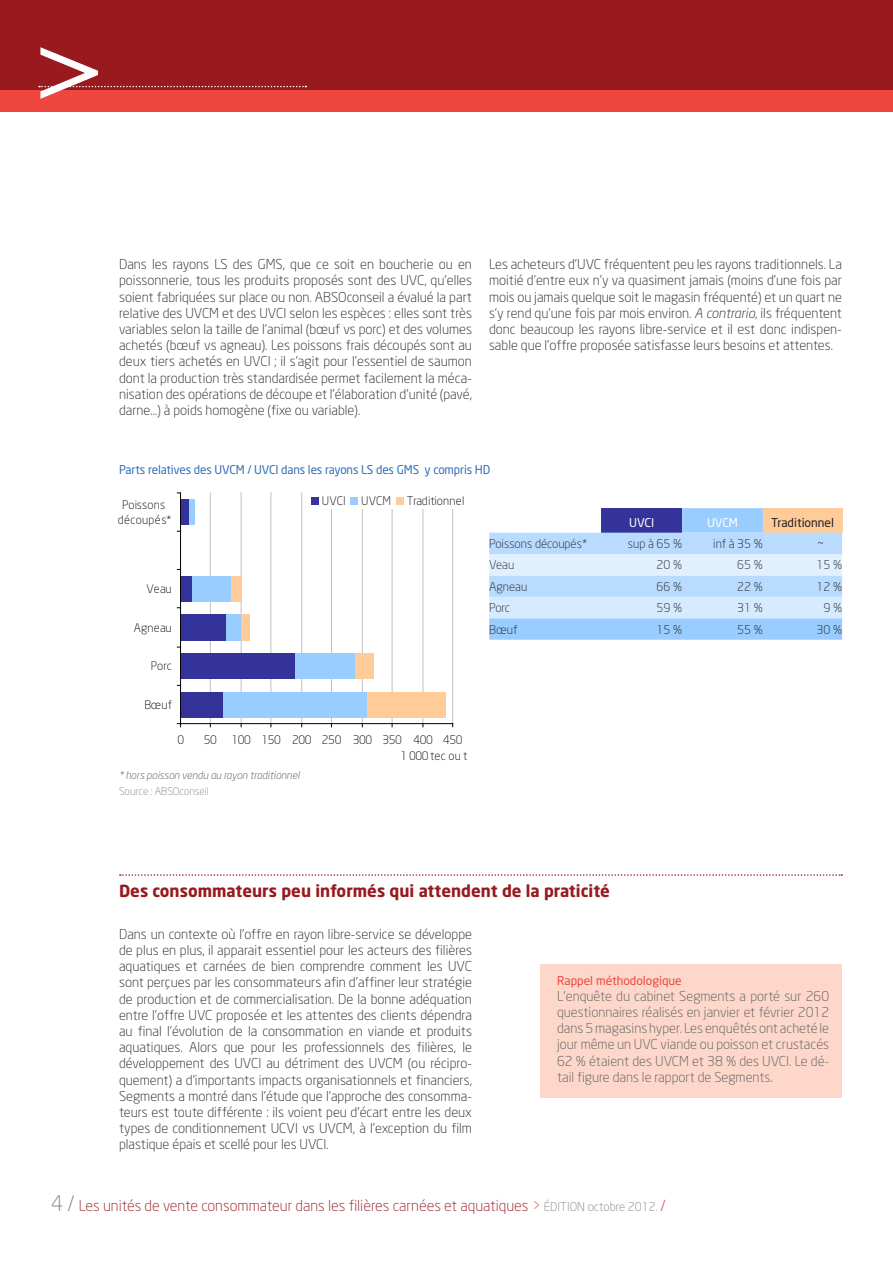
<style>
.page{position:relative;width:893px;height:1263px;background:#fff}
.page>*{position:absolute;margin:0;border:0;box-sizing:border-box;transform-origin:0 0}
.t1{font:700 108px "Times New Roman";color:#fff}
.TITRE_trait_dessus{font:700 16.5px "Neo Sans";color:#981a1e}
.t2{font:300 15px "Neo Sans";color:#981a1e}
.TEXTE{font:300 13.5px/16.2px "Neo Sans";color:#231f20;text-align:justify}
.LEGENDES{font:300 13.5px/16.2px "Neo Sans";color:#57585a;text-align:justify}
.t3{font:300 12px "Neo Sans";color:#231f20}
.TITRE_GRAPH{font:12px "Neo Sans";letter-spacing:-.01em;color:#326fb7}
.LEGENDES-2{font:12px "Neo Sans";color:#ef4640}
.t4{font:12px "Neo Sans";color:#231f20}
.t5{font:12px "Neo Sans";color:#fff}
.t6{font:300 11.7px "Neo Sans";letter-spacing:.005em;color:#000}
.t7{font:300 11.7px "Neo Sans";letter-spacing:-.035em;color:#000}
.t8{font:300 11.7px/14.9px "Neo Sans";letter-spacing:.025em;color:#000;text-align:center}
.t9{font:300 11.7px "Neo Sans";letter-spacing:-.015em;color:#000}
.NOTE{font:italic 300 10.5px "Neo Sans";color:#4b4c4d}
.SOURCE{font:300 10.5px "Neo Sans";color:#808285}
.s1{font-style:italic}
.s2{font-size:21px;color:#808285}
.s3{color:#ef4640}
.s4{font-size:12px;color:#808285}
.s5{color:#d1232a}
</style>
<div class="page">
<div style="left:0;top:0;width:893px;height:90px;background:#981a1e"></div>
<div style="left:0;top:90px;width:893px;height:21px;background:#ef4640"></div>
<svg style="left:39px;top:86px;width:267px;height:1px"></svg>
<svg style="left:489px;top:508px;width:353px;height:132px;fill:#9cf"></svg>
<div style="left:763px;top:508px;width:79px;height:25px;background:#fc9"></div>
<svg style="left:489px;top:533px;width:353px;height:85px;background:#c9e4ff"></svg>
<hr style="left:210px;top:493px;width:1px;height:231px;background:#c0c0c0">
<hr style="left:241px;top:493px;width:1px;height:231px;background:#c0c0c0">
<hr style="left:271px;top:493px;width:1px;height:231px;background:#c0c0c0">
<hr style="left:301px;top:493px;width:1px;height:231px;background:#c0c0c0">
<hr style="left:331px;top:493px;width:1px;height:231px;background:#c0c0c0">
<hr style="left:362px;top:493px;width:1px;height:231px;background:#c0c0c0">
<hr style="left:392px;top:493px;width:1px;height:231px;background:#c0c0c0">
<hr style="left:423px;top:493px;width:1px;height:231px;background:#c0c0c0">
<hr style="left:452px;top:493px;width:1px;height:231px;background:#c0c0c0">
<div style="left:181px;top:692px;width:42px;height:25px;background:#339"></div>
<div style="left:181px;top:653px;width:114px;height:26px;background:#339"></div>
<div style="left:181px;top:614px;width:45px;height:27px;background:#339"></div>
<div style="left:181px;top:576px;width:11px;height:25px;background:#339"></div>
<div style="left:181px;top:499px;width:8px;height:26px;background:#339"></div>
<div style="left:223px;top:692px;width:145px;height:25px;background:#9cf"></div>
<div style="left:295px;top:653px;width:61px;height:26px;background:#9cf"></div>
<div style="left:226px;top:614px;width:15px;height:27px;background:#9cf"></div>
<div style="left:192px;top:576px;width:40px;height:25px;background:#9cf"></div>
<div style="left:189px;top:499px;width:5px;height:26px;background:#9cf"></div>
<div style="left:368px;top:692px;width:78px;height:25px;background:#fc9"></div>
<div style="left:356px;top:653px;width:18px;height:26px;background:#fc9"></div>
<div style="left:241px;top:614px;width:9px;height:27px;background:#fc9"></div>
<div style="left:232px;top:576px;width:9px;height:25px;background:#fc9"></div>
<hr style="left:181px;top:723px;width:272px;height:1px;background:#000">
<hr style="left:180px;top:493px;width:1px;height:231px;background:#000">
<div style="left:307px;top:491px;width:162px;height:18px;background:#fff"></div>
<div style="left:311px;top:497px;width:8px;height:8px;background:#339"></div>
<div style="left:351px;top:497px;width:7px;height:8px;background:#9cf"></div>
<div style="left:396px;top:497px;width:8px;height:8px;background:#fc9"></div>
<svg style="left:120px;top:874px;width:722px;height:2px"></svg>
<div style="left:541px;top:964px;width:301px;height:134px;background:#fcd7ca"></div>
<h1 class="t1" style="left:38px;top:-2px;width:63px">&gt;</h1>
<p class="TEXTE" style="left:119px;top:256px;width:354px">Dans les rayons LS des GMS, que ce soit en boucherie ou en poissonnerie, tous les produits proposés sont des UVC, qu’elles soient fabriquées sur place ou non. ABSOconseil a évalué la part relative des UVCM et des UVCI selon les espèces : elles sont très variables selon la taille de l’animal (bœuf vs porc) et des volumes achetés (bœuf vs agneau). Les poissons frais découpés sont au deux tiers achetés en UVCI ; il s’agit pour l’essentiel de saumon dont la production très standardisée permet facilement la méca&shy;nisation des opérations de découpe et l’élaboration d’unité (pavé, darne…) à poids homogène (fixe ou variable).</p>
<p class="TEXTE" style="left:489px;top:256px;width:354px">Les acheteurs d’UVC fréquentent peu les rayons traditionnels. La moitié d’entre eux n’y va quasiment jamais (moins d’une fois par mois ou jamais quelque soit le magasin fréquenté) et un quart ne s’y rend qu’une fois par mois environ. <span class="s1">A contrario,</span> ils fréquentent donc beaucoup les rayons libre-service et il est donc indispen&shy;sable que l’offre proposée satisfasse leurs besoins et attentes.</p>
<p class="TITRE_GRAPH" style="left:119px;top:462px;width:373px">Parts relatives des UVCM / UVCI dans les rayons LS des GMS y compris HD</p>
<p class="t8" style="left:118px;top:497px;width:55px">Poissons découpés*</p>
<p class="t6" style="left:322px;top:493px;width:25px">UVCI</p>
<p class="t6" style="left:361px;top:493px;width:31px">UVCM</p>
<p class="t9" style="left:407px;top:493px;width:59px">Traditionnel</p>
<p class="t5" style="left:629px;top:515px;width:27px">UVCI</p>
<p class="t5" style="left:707px;top:515px;width:33px">UVCM</p>
<p class="t4" style="left:771px;top:515px;width:64px">Traditionnel</p>
<p class="t6" style="left:146px;top:582px;width:27px">Veau</p>
<p class="t6" style="left:134px;top:621px;width:39px">Agneau</p>
<p class="t6" style="left:151px;top:659px;width:23px">Porc</p>
<p class="t6" style="left:144px;top:697px;width:29px">Bœuf</p>
<p class="t6" style="left:177px;top:732px;width:8px">0</p>
<p class="t7" style="left:204px;top:732px;width:260px">50 100 150 200 250 300 350 400 450</p>
<p class="NOTE" style="left:119px;top:768px;width:182px">* hors poisson vendu au rayon traditionnel</p>
<p class="SOURCE" style="left:119px;top:785px;width:92px">Source : ABSOconseil</p>
<p class="t6" style="left:401px;top:748px;width:69px">1 000 tec ou t</p>
<p class="t3" style="left:489px;top:536px;width:99px">Poissons découpés*</p>
<p class="t3" style="left:628px;top:536px;width:56px">sup à 65 %</p>
<p class="t3" style="left:713px;top:536px;width:51px">inf à 35 %</p>
<p class="t3" style="left:817px;top:536px;width:8px">~</p>
<p class="t3" style="left:489px;top:558px;width:27px">Veau</p>
<p class="t3" style="left:656px;top:558px;width:27px">20 %</p>
<p class="t3" style="left:737px;top:558px;width:27px">65 %</p>
<p class="t3" style="left:816px;top:558px;width:27px">15 %</p>
<p class="t3" style="left:489px;top:579px;width:40px">Agneau</p>
<p class="t3" style="left:656px;top:579px;width:27px">66 %</p>
<p class="t3" style="left:737px;top:579px;width:27px">22 %</p>
<p class="t3" style="left:816px;top:579px;width:27px">12 %</p>
<p class="t3" style="left:489px;top:601px;width:22px">Porc</p>
<p class="t3" style="left:656px;top:601px;width:27px">59 %</p>
<p class="t3" style="left:737px;top:601px;width:27px">31 %</p>
<p class="t3" style="left:823px;top:601px;width:20px">9 %</p>
<p class="t3" style="left:489px;top:622px;width:30px">Bœuf</p>
<p class="t3" style="left:656px;top:622px;width:27px">15 %</p>
<p class="t3" style="left:737px;top:622px;width:27px">55 %</p>
<p class="t3" style="left:816px;top:622px;width:27px">30 %</p>
<p class="TITRE_trait_dessus" style="left:119px;top:880px;width:492px">Des consommateurs peu informés qui attendent de la praticité</p>
<p class="TEXTE" style="left:119px;top:925px;width:354px">Dans un contexte où l’offre en rayon libre-service se développe de plus en plus, il apparait essentiel pour les acteurs des filières aquatiques et carnées de bien comprendre comment les UVC sont perçues par les consommateurs afin d’affiner leur stratégie de production et de commercialisation. De la bonne adéquation entre l’offre UVC proposée et les attentes des clients dépendra au final l’évolution de la consommation en viande et produits aquatiques. Alors que pour les professionnels des filières, le développement des UVCI au détriment des UVCM (ou récipro&shy;quement) a d’importants impacts organisationnels et financiers, Segments a montré dans l’étude que l’approche des consomma&shy;teurs est toute différente : ils voient peu d’écart entre les deux types de conditionnement UCVI vs UVCM, à l’exception du film plastique épais et scellé pour les UVCI.</p>
<p class="LEGENDES-2" style="left:557px;top:973px;width:126px">Rappel méthodologique</p>
<p class="LEGENDES" style="left:557px;top:987px;width:274px">L’enquête du cabinet Segments a porté sur 260 questionnaires réalisés en janvier et février 2012 dans 5 magasins hyper. Les enquêtés ont acheté le jour même un UVC viande ou poisson et crustacés 62 % étaient des UVCM et 38 % des UVCI. Le dé&shy;tail figure dans le rapport de Segments.</p>
<p class="t2" style="left:51px;top:1196px;width:616px"><span class="s2">4 /</span> Les unités de vente consommateur dans les filières carnées et aquatiques <span class="s3">&gt;</span> <span class="s4">ÉDITION octobre 2012.</span> <span class="s5">/</span></p>
</div>
